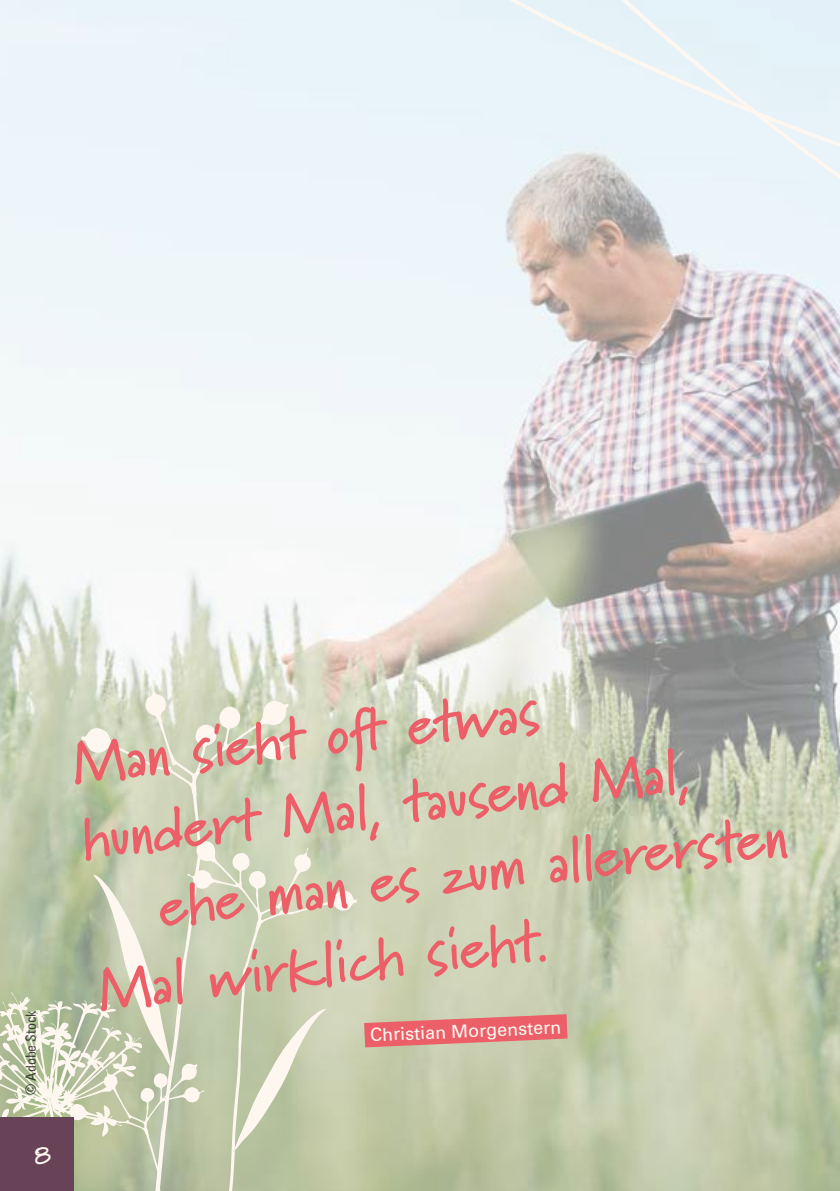
<style>
.page{position:relative;width:840px;height:1191px;background:#fff}
.page>*{position:absolute;margin:0;border:0;box-sizing:border-box;transform-origin:0 0}
.t1{font:700 60px "Marydale";color:#ec5f68}
.t2{font:700 26px "Marydale";color:#fdf7f0}
.t3{font:18px "Univers LT Pro 55 Roman";color:#fdf7f0}
.t4{font:condensed 14px "Univers LT Std";letter-spacing:-.01em;color:#000}
</style>
<div class="page">
<img style="left:0;top:0;width:839px;height:1191px">
<div style="left:292px;top:0;width:70px;height:181px;background:#e8f3f9"></div>
<svg style="left:362px;top:0;width:477px;height:213px;background:#e6f0f5"></svg>
<svg style="left:81px;top:685px;width:210px;height:189px;background:#cfd5bc"></svg>
<svg style="left:187px;top:841px;width:170px;height:350px;background:#cfd5b9"></svg>
<svg style="left:0;top:874px;width:327px;height:317px;background:#c5ccb0"></svg>
<svg style="left:364px;top:1014px;width:203px;height:33px;background:#e27c7a"></svg>
<div style="left:0;top:1117px;width:74px;height:74px;background:#684257"></div>
<p class="t4" style="left:22px;top:1094px;width:86px;rotate:-90deg">© Adobe Stock</p>
<p class="t1" style="left:69px;top:725px;width:470px;rotate:-6deg">Man sieht oft etw as</p>
<p class="t1" style="left:78px;top:800px;width:614px;rotate:-6deg">hundert Mal, tausend Mal,</p>
<p class="t1" style="left:154px;top:868px;width:634px;rotate:-6deg">ehe man es zum allerersten</p>
<p class="t1" style="left:95px;top:952px;width:453px;rotate:-6deg">Mal wirklich sieht.</p>
<p class="t3" style="left:369px;top:1023px;width:193px;rotate:-3deg">Christian Morgenstern</p>
<p class="t2" style="left:35px;top:1139px;width:18px">8</p>
</div>
